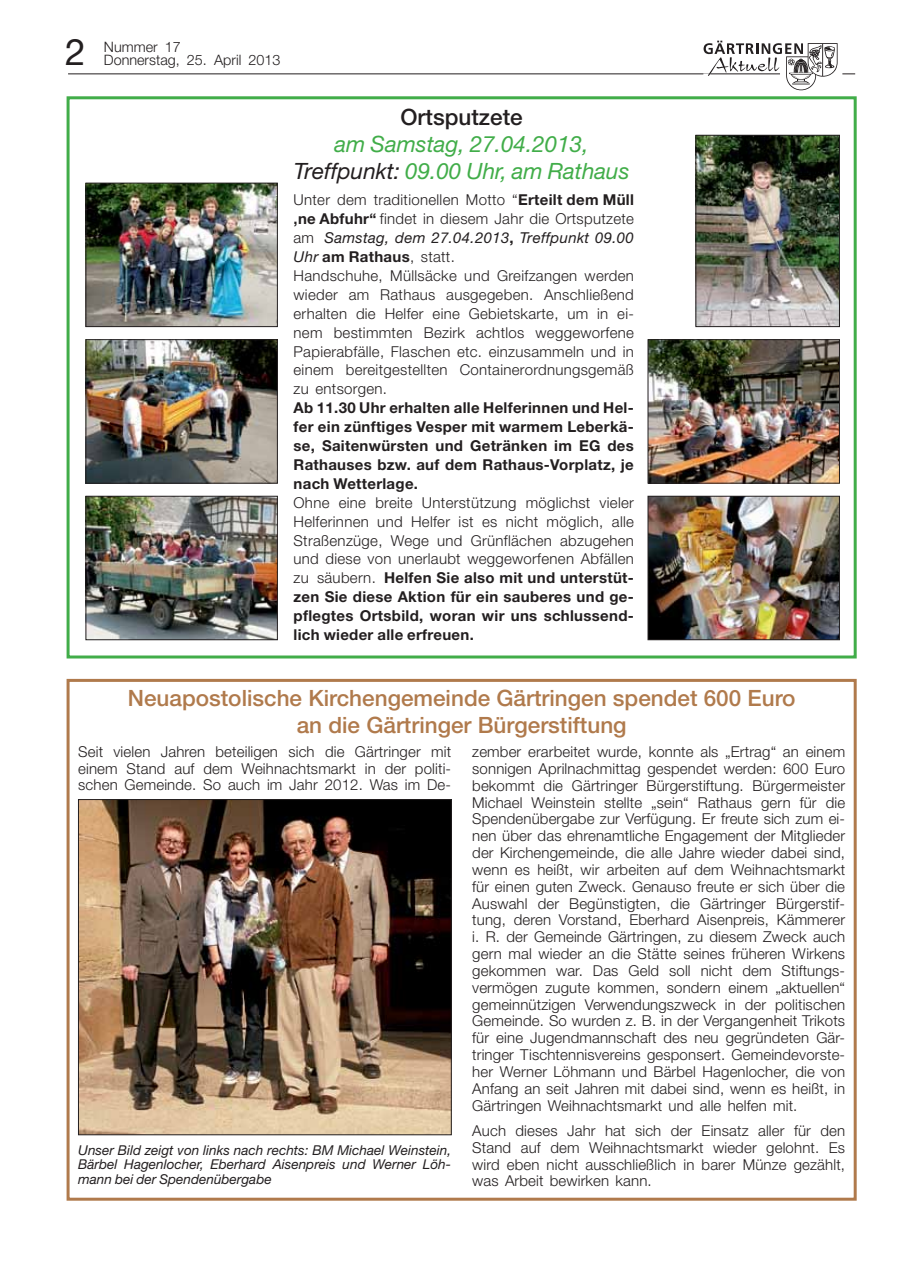
<style>
.page{position:relative;width:902px;height:1280px;background:#fff}
.page>*{position:absolute;margin:0;border:0;box-sizing:border-box;transform-origin:0 0}
.t1{font:36.75px "Helvetica Neue";color:#231f20}
.t2{font:500 22.5px/27px "Helvetica Neue";color:#b07a4c;text-align:center}
.t3{font:italic 22.5px/27px "Helvetica Neue";color:#41ad49;text-align:center}
.t4{font:500 22.5px "Helvetica Neue";color:#231f20}
.t5{font:300 15px/16.8px "Helvetica Neue";letter-spacing:.02em;color:#231f20;text-align:justify}
.t6{font:700 15px/18.9px "Helvetica Neue";letter-spacing:.02em;color:#231f20;text-align:justify}
.t7{font:300 14.4px/13.5px "Helvetica Neue";color:#231f20}
.t8{font:italic 13.65px/14.4px "Helvetica Neue";color:#231f20;text-align:justify}
.s1{color:#231f20}
.s2{font-weight:700}
.s3{font-weight:400;font-style:italic}
</style>
<div class="page">
<div style="left:67px;top:96px;width:789px;height:562px;border:3px solid #41ad49"></div>
<img style="left:88px;top:185px;width:187px;height:140px">
<div style="left:86px;top:183px;width:191px;height:144px;border:1px solid #231f20"></div>
<img style="left:88px;top:341px;width:187px;height:140px">
<div style="left:86px;top:339px;width:191px;height:144px;border:1px solid #231f20"></div>
<img style="left:88px;top:498px;width:187px;height:140px">
<div style="left:86px;top:496px;width:191px;height:144px;border:1px solid #231f20"></div>
<img style="left:697px;top:137px;width:140px;height:188px">
<div style="left:695px;top:135px;width:144px;height:192px;border:1px solid #231f20"></div>
<img style="left:649px;top:341px;width:188px;height:140px">
<div style="left:647px;top:339px;width:192px;height:144px;border:1px solid #231f20"></div>
<img style="left:649px;top:498px;width:188px;height:140px">
<div style="left:647px;top:496px;width:192px;height:144px;border:1px solid #231f20"></div>
<div style="left:67px;top:679px;width:789px;height:522px;border:3px solid #b07a4c"></div>
<img style="left:80px;top:801px;width:369px;height:332px">
<div style="left:78px;top:799px;width:373px;height:336px;border:1px solid #231f20"></div>
<hr style="left:68px;top:73px;width:712px;height:1px;background:#231f20">
<svg style="left:703px;top:41px;width:152px;height:49px"></svg>
<h1 class="t1" style="left:65px;top:30px;width:22px">2</h1>
<p class="t7" style="left:104px;top:39px;width:178px">Nummer 17<br>Donnerstag, 25. April 2013</p>
<h2 class="t4" style="left:400px;top:104px;width:124px">Ortsputzete</h2>
<h2 class="t3" style="left:294px;top:130px;width:337px">am Samstag, 27.04.2013,<br><span class="s1">Treffpunkt:</span> 09.00 Uhr, am Rathaus</h2>
<p class="t5" style="left:293px;top:190px;width:342px;line-height:18.9px;text-align:left">Unter dem traditionellen Motto “<span class="s2">Erteilt dem Müll ‚ne Abfuhr“</span> findet in diesem Jahr die Ortsputzete am <span class="s3">Samstag, dem 27.04.2013</span><span class="s2">,</span> <span class="s3">Treffpunkt 09.00<br>Uhr</span> <span class="s2">am Rathaus</span>, statt.<br>Handschuhe, Müllsäcke und Greifzangen werden wieder am Rathaus ausgegeben. Anschließend erhalten die Helfer eine Gebietskarte, um in ei&shy;nem bestimmten Bezirk achtlos weggeworfene Papierabfälle, Flaschen etc. einzusammeln und in einem bereitgestellten Containerordnungsgemäß zu entsorgen.</p>
<p class="t6" style="left:293px;top:398px;width:342px">Ab 11.30 Uhr erhalten alle Helferinnen und Hel&shy;fer ein zünftiges Vesper mit warmem Leberkä&shy;se, Saitenwürsten und Getränken im EG des Rathauses bzw. auf dem Rathaus-Vorplatz, je nach Wetterlage.</p>
<p class="t5" style="left:293px;top:493px;width:342px;line-height:18.9px">Ohne eine breite Unterstützung möglichst vieler Helferinnen und Helfer ist es nicht möglich, alle Straßenzüge, Wege und Grünflächen abzugehen und diese von unerlaubt weggeworfenen Abfällen zu säubern. <span class="s2">Helfen Sie also mit und unterstüt&shy;zen Sie diese Aktion für ein sauberes und ge&shy;pflegtes Ortsbild, woran wir uns schlussend&shy;lich wieder alle erfreuen.</span></p>
<h2 class="t2" style="left:128px;top:685px;width:669px">Neuapostolische Kirchengemeinde Gärtringen spendet 600 Euro an die Gärtringer Bürgerstiftung</h2>
<p class="t5" style="left:78px;top:743px;width:374px">Seit vielen Jahren beteiligen sich die Gärtringer mit einem Stand auf dem Weihnachtsmarkt in der politi&shy;schen Gemeinde. So auch im Jahr 2012. Was im De-</p>
<p class="t5" style="left:472px;top:743px;width:374px">zember erarbeitet wurde, konnte als „Ertrag“ an einem sonnigen Aprilnachmittag gespendet werden: 600 Euro bekommt die Gärtringer Bürgerstiftung. Bürgermeister Michael Weinstein stellte „sein“ Rathaus gern für die Spendenübergabe zur Verfügung. Er freute sich zum ei&shy;nen über das ehrenamtliche Engagement der Mitglieder der Kirchengemeinde, die alle Jahre wieder dabei sind, wenn es heißt, wir arbeiten auf dem Weihnachtsmarkt für einen guten Zweck. Genauso freute er sich über die Auswahl der Begünstigten, die Gärtringer Bürgerstif&shy;tung, deren Vorstand, Eberhard Aisenpreis, Kämmerer i. R. der Gemeinde Gärtringen, zu diesem Zweck auch gern mal wieder an die Stätte seines früheren Wirkens gekommen war. Das Geld soll nicht dem Stiftungs&shy;vermögen zugute kommen, sondern einem „aktuellen“ gemeinnützigen Verwendungszweck in der politischen Gemeinde. So wurden z. B. in der Vergangenheit Trikots für eine Jugendmannschaft des neu gegründeten Gär&shy;tringer Tischtennisvereins gesponsert. Gemeindevorste&shy;her Werner Löhmann und Bärbel Hagenlocher, die von Anfang an seit Jahren mit dabei sind, wenn es heißt, in Gärtringen Weihnachtsmarkt und alle helfen mit.</p>
<p class="t5" style="left:472px;top:1122px;width:374px">Auch dieses Jahr hat sich der Einsatz aller für den Stand auf dem Weihnachtsmarkt wieder gelohnt. Es wird eben nicht ausschließlich in barer Münze gezählt, was Arbeit bewirken kann.</p>
<p class="t8" style="left:78px;top:1143px;width:374px">Unser Bild zeigt von links nach rechts: BM Michael Weinstein, Bärbel Hagenlocher, Eberhard Aisenpreis und Werner Löh&shy;mann bei der Spendenübergabe</p>
</div>
